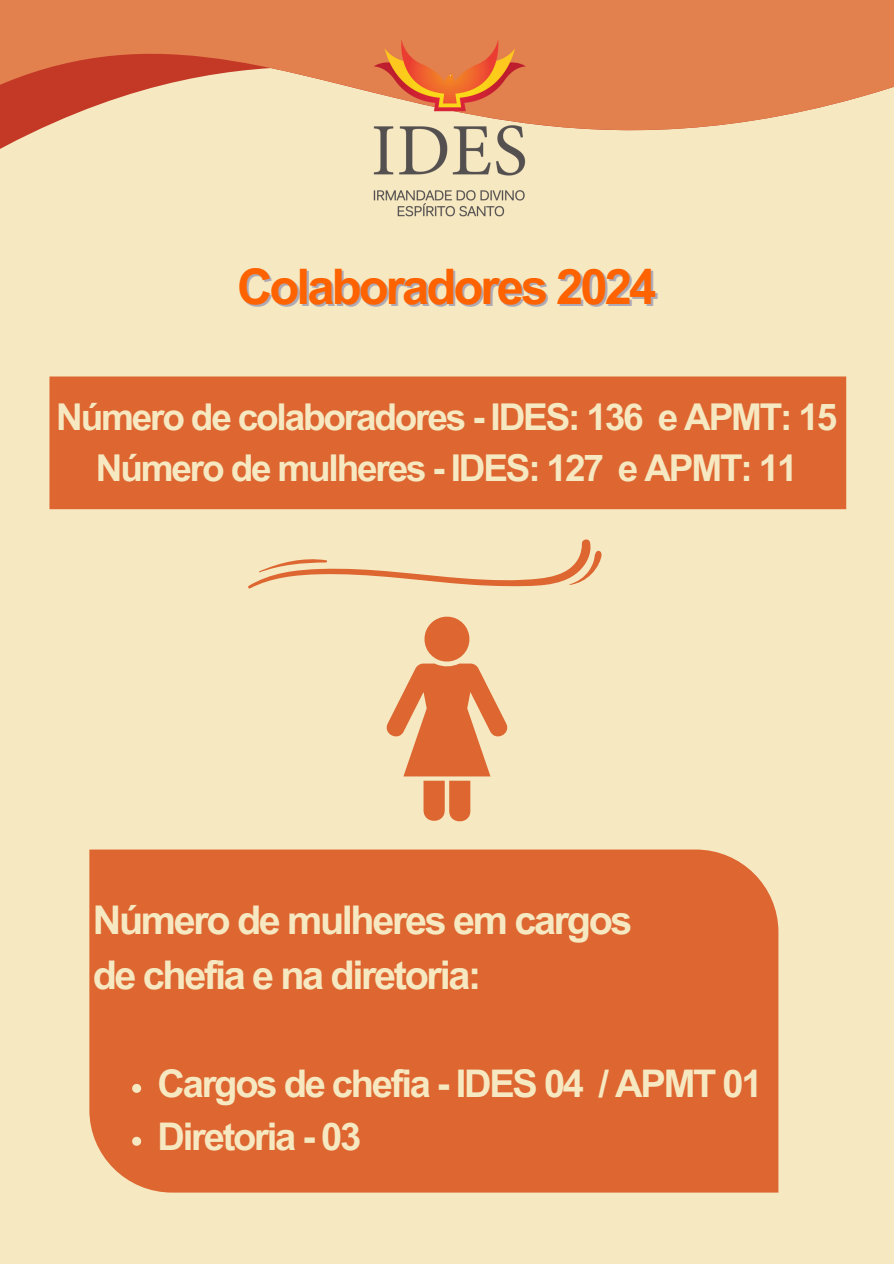
<style>
.page{position:relative;width:894px;height:1264px;background:#fff}
.page>*{position:absolute;margin:0;border:0;box-sizing:border-box;transform-origin:0 0}
.t1{font:700 49.05px "Arial MT Pro";letter-spacing:-.06em;color:#fe6300}
.t2{font:700 39.6px/55.2px "Arial MT Pro";letter-spacing:-.06em;color:#f6e9c2}
.t3{font:700 38.1px "Arial MT Pro";letter-spacing:-.06em;color:#f6e9c2}
.t4{font:700 36.9px/50.7px "Arial MT Pro";letter-spacing:-.06em;color:#f6e9c2;text-align:center}
</style>
<div class="page">
<div style="left:0;top:0;width:893px;height:1263px;background:#f6e9c2"></div>
<svg style="left:0;top:0;width:893px;height:149px;fill:#e2804e"></svg>
<img style="left:335px;top:13px;width:223px;height:204px">
<div style="left:49px;top:376px;width:797px;height:133px;background:#dd6631"></div>
<svg style="left:248px;top:539px;width:354px;height:50px"></svg>
<div style="left:89px;top:849px;width:689px;height:343px;background:#dd6631"></div>
<svg style="left:132px;top:1083px;width:9px;height:9px"></svg>
<svg style="left:132px;top:1136px;width:9px;height:9px"></svg>
<svg style="left:386px;top:616px;width:122px;height:206px"></svg>
<p class="t1" style="left:237px;top:268px;width:421px">Colaboradores 2024</p>
<h1 class="t4" style="left:56px;top:396px;width:782px">Número de colaboradores - IDES: 136 e APMT: 15<br>Número de mulheres - IDES: 127 e APMT: 11</h1>
<p class="t2" style="left:93px;top:897px;width:541px">Número de mulheres em cargos de chefia e na diretoria:</p>
<h2 class="t3" style="left:157px;top:1069px;width:606px">Cargos de chefia - IDES 04 / APMT 01</h2>
<p class="t3" style="left:157px;top:1122px;width:205px">Diretoria - 03</p>
</div>
